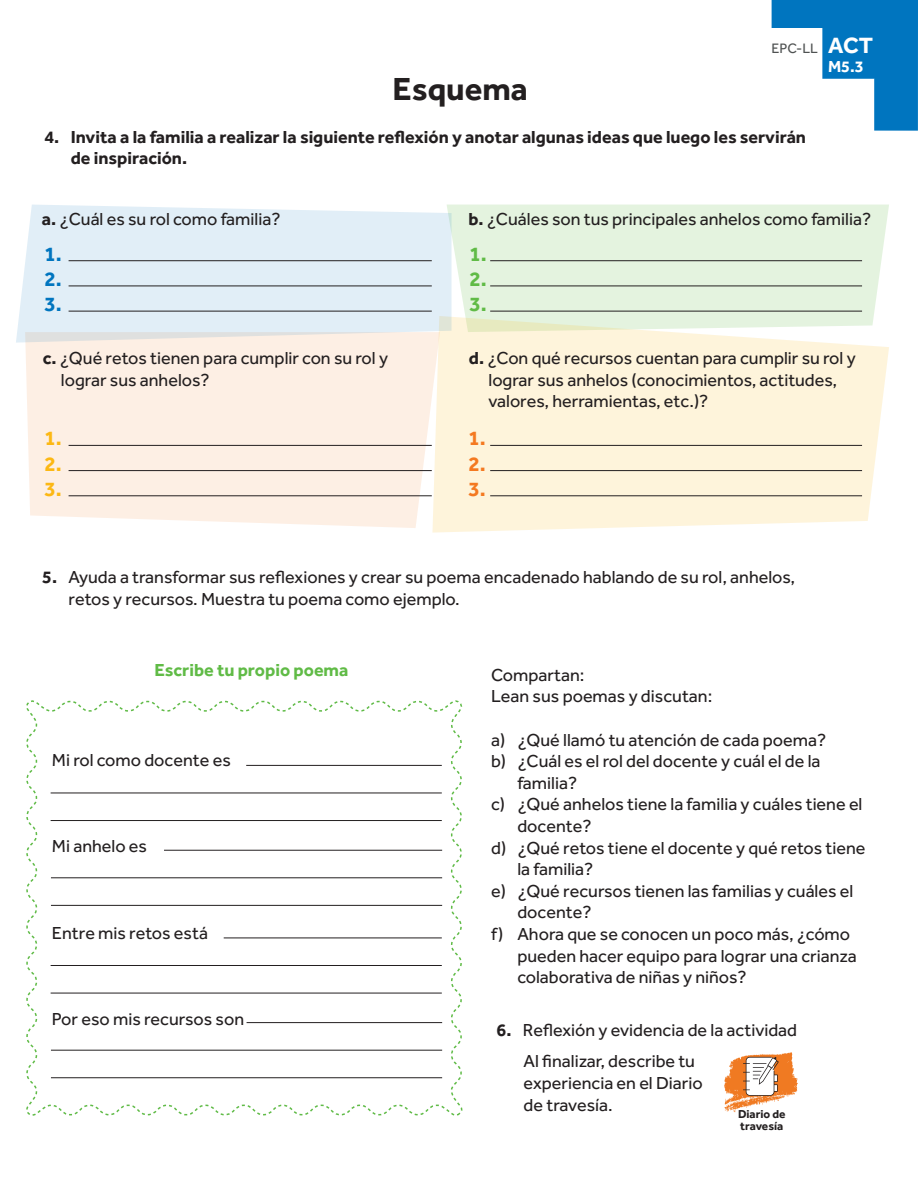
<style>
.page{position:relative;width:918px;height:1188px;background:#fff}
.page>*{position:absolute;margin:0;border:0;box-sizing:border-box;transform-origin:0 0}
.t1{font:700 33px "Effra";color:#231f20}
.t2{font:700 21px/25.2px "Effra";color:#0075bf;text-align:justify}
.t3{font:700 21px/25.2px "Effra";color:#60bb46;text-align:justify}
.t4{font:700 21px/25.2px "Effra";color:#fcb814;text-align:justify}
.t5{font:700 21px/25.2px "Effra";color:#f47921;text-align:justify}
.t6{font:18px/21.6px "Effra";color:#231f20}
.t7{font:700 18px/21.6px "Effra";color:#231f20}
.t8{font:700 18px "Effra";color:#60bb46}
.t9{font:700 16.5px "Effra";color:#fff}
.t10{font:14.1px "Effra";color:#4f5252}
.t11{font:700 11.85px/11.4px "Effra";color:#231f20}
.s1{font-weight:700;font-size:22.8px;color:#fff}
.s2{font-weight:700}
</style>
<div class="page">
<svg style="left:772px;top:0;width:146px;height:131px"></svg>
<div style="left:25px;top:343px;width:407px;height:185px;background:#fdefe4"></div>
<div style="left:452px;top:205px;width:437px;height:111px;background:#e4f3df"></div>
<svg style="left:432px;top:316px;width:457px;height:217px;background:#fcf4dd"></svg>
<svg style="left:16px;top:205px;width:436px;height:138px;background:#e2ecf3"></svg>
<hr style="left:69px;top:260px;width:363px;height:1px;background:#231f20">
<hr style="left:69px;top:286px;width:363px;height:1px;background:#231f20">
<hr style="left:69px;top:311px;width:363px;height:1px;background:#231f20">
<hr style="left:490px;top:260px;width:372px;height:1px;background:#231f20">
<hr style="left:490px;top:286px;width:372px;height:1px;background:#231f20">
<hr style="left:490px;top:311px;width:372px;height:1px;background:#231f20">
<hr style="left:69px;top:445px;width:363px;height:1px;background:#231f20">
<hr style="left:69px;top:470px;width:363px;height:1px;background:#231f20">
<hr style="left:69px;top:495px;width:363px;height:1px;background:#231f20">
<hr style="left:490px;top:445px;width:372px;height:1px;background:#231f20">
<hr style="left:490px;top:470px;width:372px;height:1px;background:#231f20">
<hr style="left:490px;top:495px;width:372px;height:1px;background:#231f20">
<svg style="left:26px;top:700px;width:437px;height:416px"></svg>
<svg style="left:724px;top:1052px;width:74px;height:60px"></svg>
<h1 class="t1" style="left:393px;top:69px;width:137px">Esquema</h1>
<p class="t10" style="left:771px;top:40px;width:103px">EPC-LL <span class="s1">ACT</span></p>
<p class="t9" style="left:828px;top:56px;width:37px">M5.3</p>
<p class="t7" style="left:71px;top:125px;width:737px;text-indent:-26px">4. Invita a la familia a realizar la siguiente reflexión y anotar algunas ideas que luego les servirán de inspiración.</p>
<p class="t6" style="left:42px;top:208px;width:240px"><span class="s2">a.</span> ¿Cuál es su rol como familia?</p>
<p class="t6" style="left:469px;top:208px;width:404px"><span class="s2">b.</span> ¿Cuáles son tus principales anhelos como familia?</p>
<p class="t2" style="left:44px;top:241px;width:19px">1.<br>2.<br>3.</p>
<p class="t3" style="left:470px;top:241px;width:19px">1.<br>2.<br>3.</p>
<p class="t6" style="left:61px;top:347px;width:329px;text-indent:-18px"><span class="s2">c.</span> ¿Qué retos tienen para cumplir con su rol y lograr sus anhelos?</p>
<p class="t6" style="left:489px;top:347px;width:369px;text-indent:-20px"><span class="s2">d.</span> ¿Con qué recursos cuentan para cumplir su rol y lograr sus anhelos (conocimientos, actitudes, valores, herramientas, etc.)?</p>
<p class="t4" style="left:44px;top:425px;width:19px">1.<br>2.<br>3.</p>
<p class="t5" style="left:469px;top:425px;width:19px">1.<br>2.<br>3.</p>
<p class="t6" style="left:68px;top:566px;width:728px;text-indent:-26px"><span class="s2">5.</span> Ayuda a transformar sus reflexiones y crear su poema encadenado hablando de su rol, anhelos, retos y recursos. Muestra tu poema como ejemplo.</p>
<p class="t8" style="left:154px;top:659px;width:196px">Escribe tu propio poema</p>
<p class="t6" style="left:491px;top:664px;width:223px">Compartan:<br>Lean sus poemas y discutan:</p>
<p class="t6" style="left:491px;top:728px;width:337px">a) ¿Qué llamó tu atención de cada poema?</p>
<p class="t6" style="left:491px;top:750px;width:331px">b) ¿Cuál es el rol del docente y cuál el de la</p>
<p class="t6" style="left:517px;top:772px;width:61px">familia?</p>
<p class="t6" style="left:491px;top:793px;width:373px">c) ¿Qué anhelos tiene la familia y cuáles tiene el</p>
<p class="t6" style="left:517px;top:815px;width:76px">docente?</p>
<p class="t6" style="left:491px;top:836px;width:376px">d) ¿Qué retos tiene el docente y qué retos tiene</p>
<p class="t6" style="left:517px;top:858px;width:77px">la familia?</p>
<p class="t6" style="left:491px;top:880px;width:364px">e) ¿Qué recursos tienen las familias y cuáles el</p>
<p class="t6" style="left:517px;top:901px;width:76px">docente?</p>
<p class="t6" style="left:491px;top:923px;width:361px">f) Ahora que se conocen un poco más, ¿cómo</p>
<p class="t6" style="left:517px;top:944px;width:341px">pueden hacer equipo para lograr una crianza</p>
<p class="t6" style="left:517px;top:966px;width:231px">colaborativa de niñas y niños?</p>
<p class="t6" style="left:52px;top:749px;width:180px">Mi rol como docente es</p>
<p class="t6" style="left:52px;top:835px;width:97px">Mi anhelo es</p>
<p class="t6" style="left:52px;top:922px;width:158px">Entre mis retos está</p>
<p class="t6" style="left:52px;top:1008px;width:194px">Por eso mis recursos son</p>
<p class="t6" style="left:524px;top:1014px;width:275px;line-height:31.5px;text-indent:-27px"><span class="s2">6.</span> Reflexión y evidencia de la actividad<br>Al finalizar, describe tu</p>
<p class="t6" style="left:524px;top:1072px;width:181px">experiencia en el Diario de travesía.</p>
<p class="t11" style="left:738px;top:1108px;width:49px">Diario de travesía</p>
</div>
